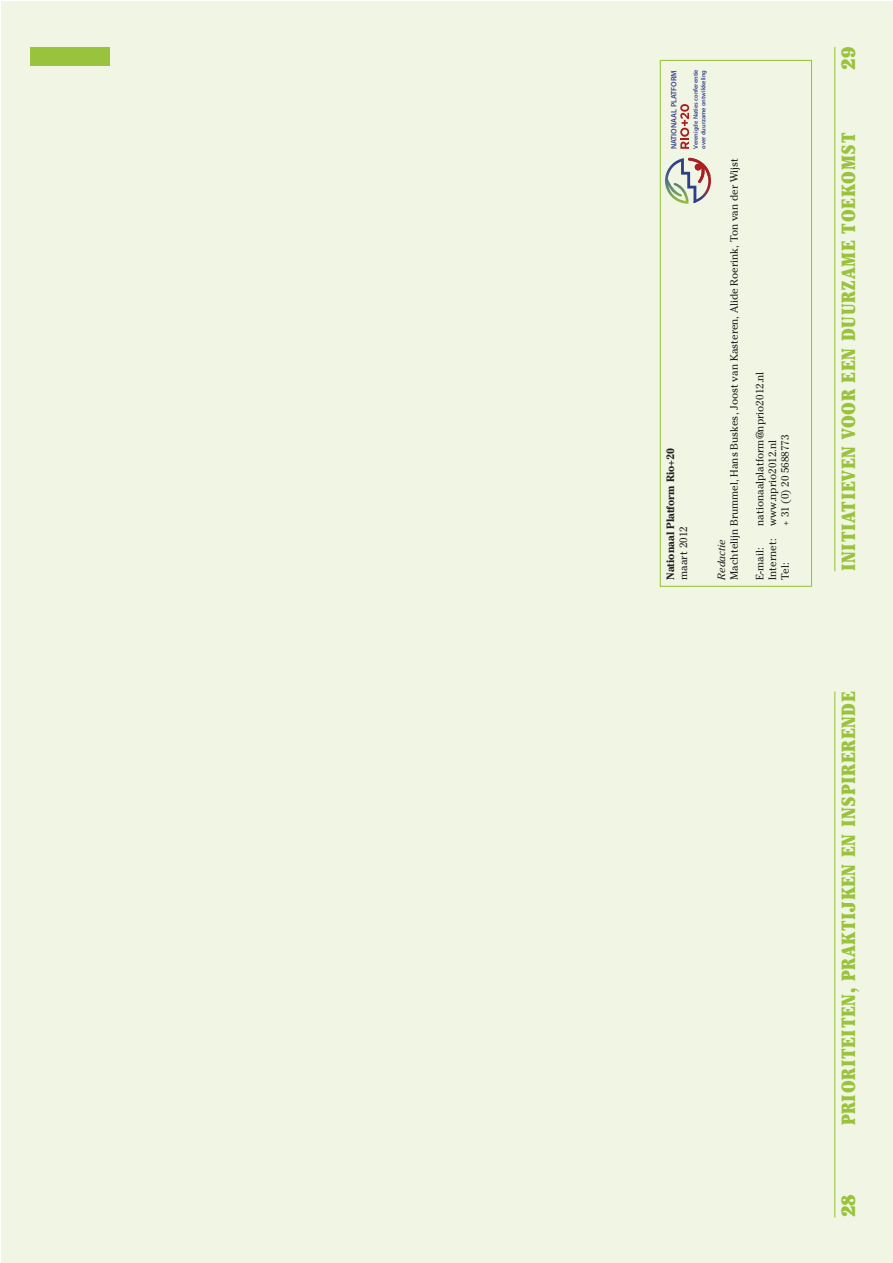
<style>
.page{position:relative;width:893px;height:1263px;background:#fff}
.page>*{position:absolute;margin:0;border:0;box-sizing:border-box;transform-origin:0 0}
.t1{font:900 condensed 19.05px "Cheltenham Std";letter-spacing:.04em;color:#99c33c}
.t2{font:900 19.05px "Cheltenham Std";color:#99c33c}
.t3{font:10.65px/12.8px "Cheltenham Std";color:#231f20}
.t4{font:700 10.65px "Cheltenham Std";color:#231f20}
.t5{font:italic 10.65px "Cheltenham Std";color:#231f20}
.t6{font:600 7.8px "Myriad Pro";color:#3b4190}
.t7{font:600 6.3px/7.6px "Myriad Pro";color:#3b4190}
</style>
<div class="page">
<div style="left:1px;top:1px;width:892px;height:1261px;background:#f1f6e4"></div>
<div style="left:30px;top:47px;width:79px;height:18px;background:#99c33c"></div>
<hr style="left:834px;top:47px;width:1px;height:524px;background:#99c33c">
<hr style="left:834px;top:691px;width:1px;height:526px;background:#99c33c">
<div style="left:660px;top:60px;width:152px;height:527px;border:1px solid #99c33c"></div>
<svg style="left:680px;top:104px;width:9px;height:45px"></svg>
<svg style="left:665px;top:158px;width:46px;height:46px"></svg>
<p class="t6" style="left:671px;top:149px;width:81px;rotate:-90deg">NATIONAAL PLATFORM</p>
<p class="t7" style="left:692px;top:149px;width:81px;rotate:-90deg">Verenigde Naties conferentie over duurzame ontwikkeling</p>
<p class="t4" style="left:664px;top:580px;width:133px;rotate:-90deg">Nationaal Platform Rio+20</p>
<p class="t3" style="left:678px;top:580px;width:55px;rotate:-90deg">maart 2012</p>
<p class="t3" style="left:729px;top:580px;width:423px;rotate:-90deg">Machtelijn Brummel, Hans Buskes, Joost van Kasteren, Alide Roerink, Ton van der Wijst</p>
<p class="t5" style="left:717px;top:580px;width:42px;rotate:-90deg">Redactie</p>
<p class="t3" style="left:754px;top:580px;width:210px;text-indent:54px;rotate:-90deg">nationaalplatform@nprio2012.nl<br>Internet: www.nprio2012.nl<br>Tel:</p>
<p class="t3" style="left:780px;top:526px;width:93px;rotate:-90deg">+ 31 (0) 20 5688773</p>
<p class="t3" style="left:754px;top:580px;width:34px;rotate:-90deg">E-mail:</p>
<h1 class="t2" style="left:841px;top:70px;width:24px;rotate:-90deg">29</h1>
<h1 class="t1" style="left:841px;top:571px;width:440px;rotate:-90deg">INITIATIEVEN VOOR EEN DUURZAME TOEKOMST</h1>
<h1 class="t1" style="left:841px;top:1125px;width:435px;rotate:-90deg">PRIORITEITEN, PRAKTIJKEN EN INSPIRERENDE</h1>
<h1 class="t2" style="left:841px;top:1217px;width:24px;rotate:-90deg">28</h1>
</div>
